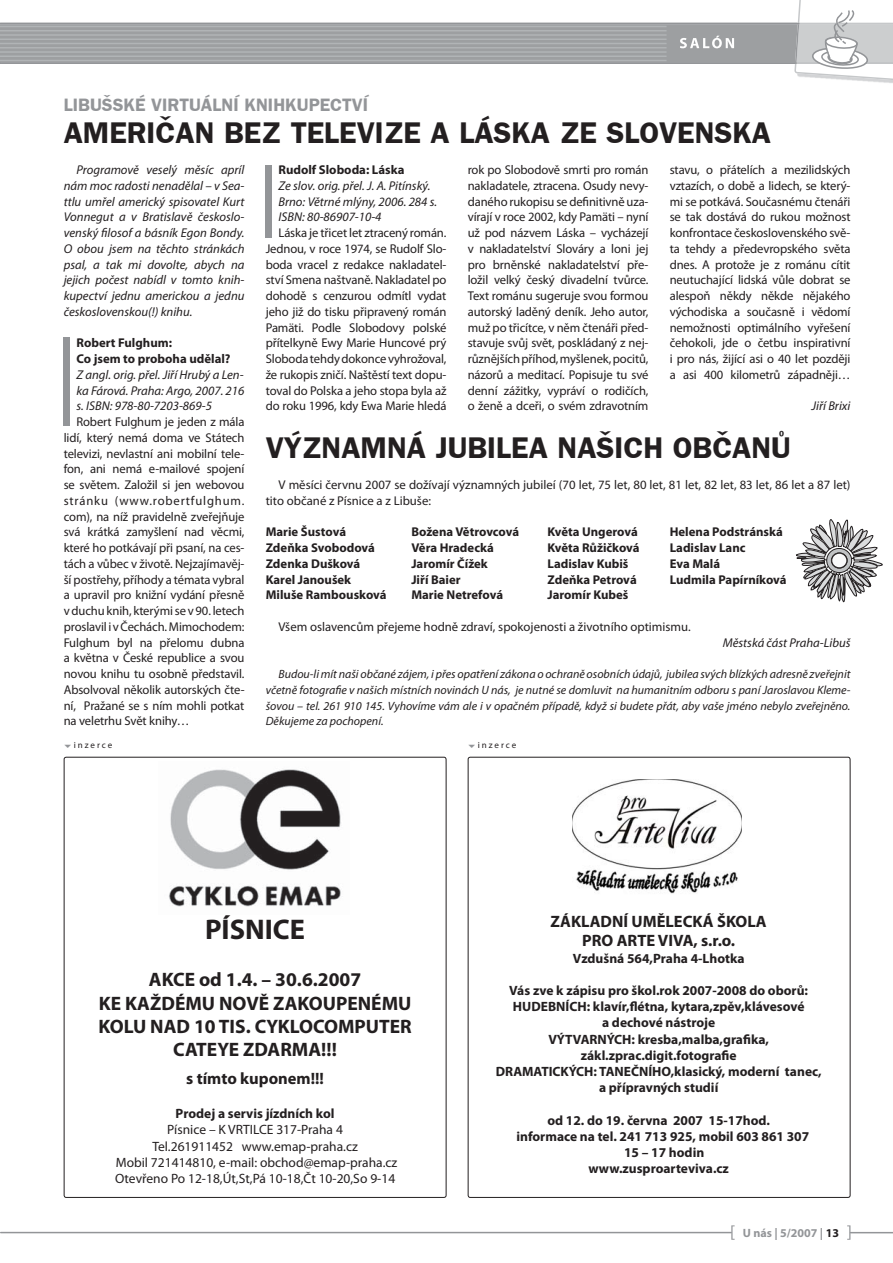
<style>
.page{position:relative;width:893px;height:1263px;background:#fff}
.page>*{position:absolute;margin:0;border:0;box-sizing:border-box;transform-origin:0 0}
.t1{font:700 30px "Frankfurt Gothic";color:#231f20}
.t2{font:700 28.5px "Myriad Pro";color:#231f20}
.t3{font:700 19.5px/23.4px "Myriad Pro";color:#231f20;text-align:center}
.t4{font:700 18px "Frankfurt Gothic";color:#939598}
.t5{font:700 16.5px/19.8px "Myriad Pro";color:#231f20;text-align:center}
.t6{font:700 13.5px/16.2px "Myriad Pro";color:#231f20;text-align:center}
.t7{font:13.5px/16.2px "Myriad Pro";color:#231f20;text-align:center}
.t8{font:12.75px/15.8px "Myriad Pro";letter-spacing:-.01em;color:#231f20;text-align:justify}
.t9{font:italic 12.75px/15.8px "Myriad Pro";color:#231f20;text-align:justify}
.t10{font:700 12.75px/15.8px "Myriad Pro";color:#231f20}
.t11{font:italic 12px/15.8px "Myriad Pro";color:#231f20;text-align:justify}
.t12{font:700 12px "Myriad Pro";color:#939598}
.t13{font:9px "Myriad Pro";letter-spacing:.215em;color:#231f20}
.s1{color:#231f20}
</style>
<div class="page">
<hr style="left:850px;top:1232px;width:43px;height:1px;background:#939598">
<hr style="left:1px;top:1232px;width:730px;height:1px;background:#939598">
<svg style="left:847px;top:1225px;width:3px;height:15px"></svg>
<svg style="left:731px;top:1225px;width:3px;height:15px"></svg>
<svg style="left:0;top:0;width:893px;height:83px"></svg>
<svg style="left:63px;top:756px;width:384px;height:442px"></svg>
<svg style="left:796px;top:519px;width:87px;height:84px"></svg>
<div style="left:832px;top:553px;width:15px;height:15px;background:#f9f9fa;border-radius:50%"></div>
<div style="left:832px;top:553px;width:15px;height:15px;border:1px solid #231f20;border-radius:50%"></div>
<div style="left:64px;top:338px;width:6px;height:88px;background:#939598"></div>
<div style="left:266px;top:165px;width:6px;height:72px;background:#939598"></div>
<img style="left:158px;top:762px;width:191px;height:152px">
<svg style="left:467px;top:756px;width:384px;height:442px"></svg>
<img style="left:572px;top:779px;width:170px;height:117px">
<h3 class="t4" style="left:64px;top:95px;width:306px">LIBUŠSKÉ VIRTUÁLNÍ KNIHKUPECTVÍ</h3>
<h1 class="t1" style="left:64px;top:115px;width:709px">AMERIČAN BEZ TELEVIZE A LÁSKA ZE SLOVENSKA</h1>
<p class="t10" style="left:278px;top:163px;width:127px">Rudolf Sloboda: Láska</p>
<p class="t9" style="left:278px;top:179px;width:160px;text-align:left">Ze slov. orig. přel. J. A. Pitínský.<br>Brno: Větrné mlýny, 2006. 284 s.<br>ISBN: 80-86907-10-4</p>
<p class="t8" style="left:266px;top:226px;width:182px;text-indent:13px">Láska je třicet let ztracený román.<br>Jednou, v roce 1974, se Rudolf Slo&shy;boda vracel z redakce nakladatel&shy;ství Smena naštvaně. Nakladatel po dohodě s cenzurou odmítl vydat jeho již do tisku připravený román Pamäti. Podle Slobodovy polské přítelkyně Ewy Marie Huncové prý Sloboda tehdy dokonce vyhrožoval, že rukopis zničí. Naštěstí text dopu&shy;toval do Polska a jeho stopa byla až do roku 1996, kdy Ewa Marie hledá</p>
<p class="t9" style="left:64px;top:163px;width:182px;text-indent:13px">Programově veselý měsíc apríl nám moc radosti nenadělal – v Sea&shy;ttlu umřel americký spisovatel Kurt Vonnegut a v Bratislavě českoslo&shy;venský filosof a básník Egon Bondy.<br>O obou jsem na těchto stránkách psal, a tak mi dovolte, abych na jejich počest nabídl v tomto knih&shy;kupectví jednu americkou a jednu československou(!) knihu.</p>
<p class="t10" style="left:76px;top:336px;width:156px">Robert Fulghum:<br>Co jsem to proboha udělal?</p>
<p class="t9" style="left:76px;top:368px;width:169px">Z angl. orig. přel. Jiří Hrubý a Len&shy;ka Fárová. Praha: Argo, 2007. 216 s. ISBN: 978-80-7203-869-5</p>
<p class="t8" style="left:64px;top:415px;width:182px;text-indent:13px">Robert Fulghum je jeden z mála lidí, který nemá doma ve Státech televizi, nevlastní ani mobilní tele&shy;fon, ani nemá e-mailové spojení se světem. Založil si jen webovou stránku (www.robertfulghum. com), na níž pravidelně zveřejňuje svá krátká zamyšlení nad věcmi, které ho potkávají při psaní, na ces&shy;tách a vůbec v životě. Nejzajímavěj&shy;ší postřehy, příhody a témata vybral a upravil pro knižní vydání přesně v duchu knih, kterými se v 90. letech proslavil i v Čechách. Mimochodem:<br>Fulghum byl na přelomu dubna a května v České republice a svou novou knihu tu osobně představil.<br>Absolvoval několik autorských čte&shy;ní, Pražané se s ním mohli potkat na veletrhu Svět knihy…</p>
<p class="t8" style="left:468px;top:163px;width:182px">rok po Slobodově smrti pro román nakladatele, ztracena. Osudy nevy&shy;daného rukopisu se definitivně uza&shy;vírají v roce 2002, kdy Pamäti – nyní už pod názvem Láska – vycházejí v nakladatelství Slováry a loni jej pro brněnské nakladatelství pře&shy;ložil velký český divadelní tvůrce.<br>Text románu sugeruje svou formou autorský laděný deník. Jeho autor, muž po třicítce, v něm čtenáři před&shy;stavuje svůj svět, poskládaný z nej&shy;různějších příhod, myšlenek, pocitů, názorů a meditací. Popisuje tu své denní zážitky, vypráví o rodičích, o ženě a dceři, o svém zdravotním</p>
<p class="t8" style="left:670px;top:163px;width:182px">stavu, o přátelích a mezilidských vztazích, o době a lidech, se který&shy;mi se potkává. Současnému čtenáři se tak dostává do rukou možnost konfrontace československého svě&shy;ta tehdy a předevropského světa dnes. A protože je z románu cítit neutuchající lidská vůle dobrat se alespoň někdy někde nějakého východiska a současně i vědomí nemožnosti optimálního vyřešení čehokoli, jde o četbu inspirativní i pro nás, žijící asi o 40 let později a asi 400 kilometrů západněji…</p>
<p class="t9" style="left:811px;top:400px;width:40px">Jiří Brixi</p>
<h1 class="t1" style="left:266px;top:430px;width:527px">VÝZNAMNÁ JUBILEA NAŠICH OBČANŮ</h1>
<p class="t8" style="left:266px;top:478px;width:586px;text-indent:13px">V měsíci červnu 2007 se dožívají významných jubileí (70 let, 75 let, 80 let, 81 let, 82 let, 83 let, 86 let a 87 let) tito občané z Písnice a z Libuše:</p>
<p class="t10" style="left:266px;top:525px;width:122px">Marie Šustová<br>Zdeňka Svobodová<br>Zdenka Dušková<br>Karel Janoušek<br>Miluše Rambousková</p>
<p class="t10" style="left:411px;top:525px;width:109px">Božena Větrovcová<br>Věra Hradecká<br>Jaromír Čížek<br>Jiří Baier<br>Marie Netrefová</p>
<p class="t10" style="left:547px;top:525px;width:94px">Květa Ungerová<br>Květa Růžičková<br>Ladislav Kubiš<br>Zdeňka Petrová<br>Jaromír Kubeš</p>
<p class="t10" style="left:670px;top:525px;width:118px">Helena Podstránská<br>Ladislav Lanc<br>Eva Malá<br>Ludmila Papírníková</p>
<p class="t8" style="left:278px;top:620px;width:414px">Všem oslavencům přejeme hodně zdraví, spokojenosti a životního optimismu.</p>
<p class="t9" style="left:723px;top:636px;width:129px">Městská část Praha-Libuš</p>
<p class="t11" style="left:266px;top:667px;width:586px;text-indent:13px">Budou-li mít naši občané zájem, i přes opatření zákona o ochraně osobních údajů, jubilea svých blízkých adresně zveřejnit včetně fotografie v našich místních novinách U nás, je nutné se domluvit na humanitním odboru s paní Jaroslavou Kleme&shy;šovou – tel. 261 910 145. Vyhovíme vám ale i v opačném případě, když si budete přát, aby vaše jméno nebylo zveřejněno.<br>Děkujeme za pochopení.</p>
<p class="t13" style="left:74px;top:742px;width:40px">inzerce</p>
<p class="t13" style="left:478px;top:742px;width:40px">inzerce</p>
<h2 class="t2" style="left:205px;top:919px;width:102px">PÍSNICE</h2>
<h3 class="t3" style="left:98px;top:970px;width:315px">AKCE od 1.4. – 30.6.2007<br>KE KAŽDÉMU NOVĚ ZAKOUPENÉMU<br>KOLU NAD 10 TIS. CYKLOCOMPUTER<br>CATEYE ZDARMA!!!</h3>
<p class="t5" style="left:186px;top:1070px;width:139px">s tímto kuponem!!!</p>
<p class="t6" style="left:176px;top:1107px;width:160px">Prodej a servis jízdních kol</p>
<p class="t7" style="left:115px;top:1123px;width:284px">Písnice – K VRTILCE 317-Praha 4<br>Tel.261911452 www.emap-praha.cz<br>Mobil 721414810, e-mail: obchod@emap-praha.cz Otevřeno Po 12-18,Út,St,Pá 10-18,Čt 10-20,So 9-14</p>
<p class="t5" style="left:551px;top:913px;width:218px">ZÁKLADNÍ UMĚLECKÁ ŠKOLA<br>PRO ARTE VIVA, s.r.o.</p>
<p class="t6" style="left:573px;top:951px;width:173px">Vzdušná 564,Praha 4-Lhotka</p>
<p class="t6" style="left:496px;top:984px;width:327px">Vás zve k zápisu pro škol.rok 2007-2008 do oborů:<br>HUDEBNÍCH: klavír,flétna, kytara,zpěv,klávesové<br>a dechové nástroje<br>VÝTVARNÝCH: kresba,malba,grafika, zákl.zprac.digit.fotografie<br>DRAMATICKÝCH: TANEČNÍHO,klasický, moderní tanec, a přípravných studií</p>
<p class="t6" style="left:547px;top:1113px;width:224px">od 12. do 19. června 2007 15-17hod.</p>
<p class="t6" style="left:516px;top:1130px;width:294px">informace na tel. 241 713 925, mobil 603 861 307</p>
<p class="t6" style="left:624px;top:1146px;width:82px">15 – 17 hodin</p>
<p class="t6" style="left:588px;top:1162px;width:142px">www.zusproarteviva.cz</p>
<p class="t12" style="left:743px;top:1229px;width:98px">U nás | 5/2007 | <span class="s1">13</span></p>
</div>
